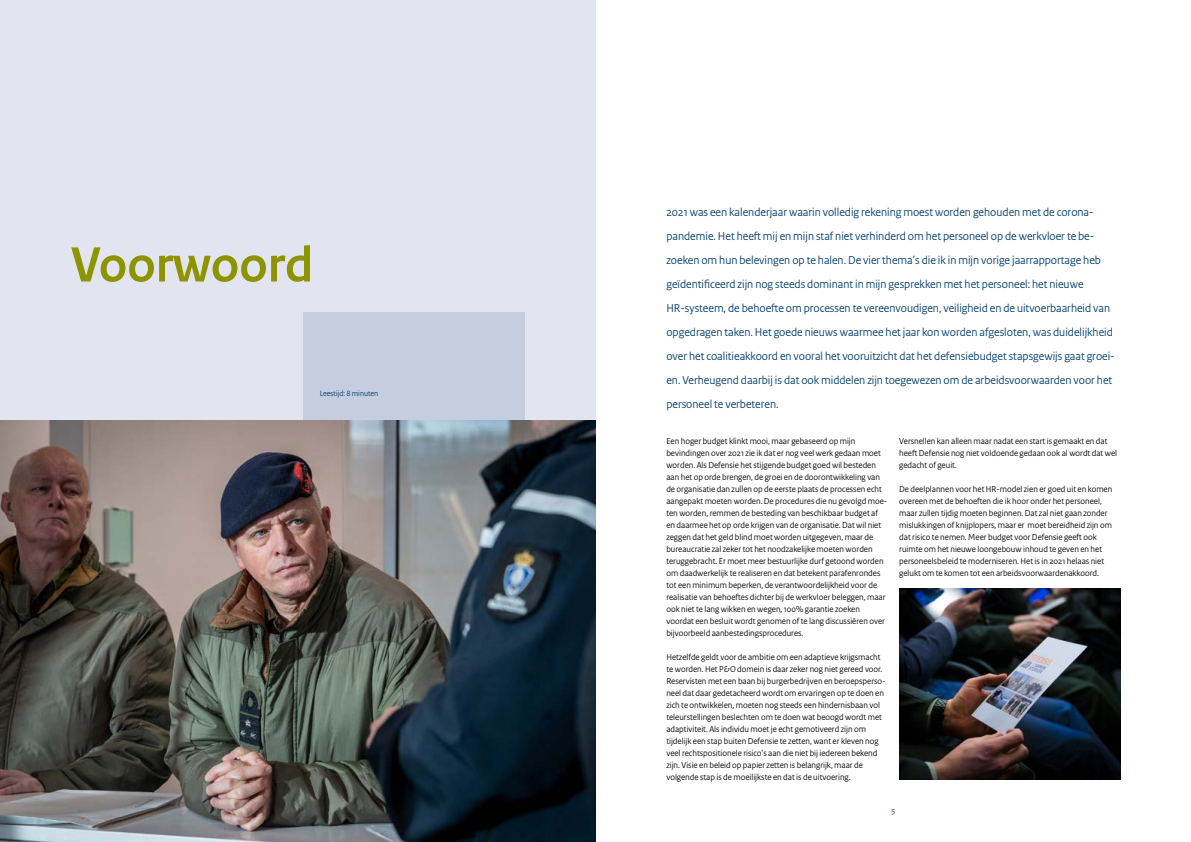
<style>
.page{position:relative;width:1191px;height:842px;background:#fff}
.page>*{position:absolute;margin:0;border:0;box-sizing:border-box;transform-origin:0 0}
.t1{font:700 52px "Rijksoverheid Sans Heading";color:#8e9300}
.t2{font:12px/24px "Rijksoverheid Sans Heading";color:#003d6a}
.t3{font:9px/12px "Rijksoverheid Sans Heading";color:#000}
.t4{font:8px "Rijksoverheid Sans Heading";color:#003d6a}
</style>
<div class="page">
<div style="left:0;top:0;width:595px;height:842px;background:#e2e5ef"></div>
<div style="left:303px;top:312px;width:221px;height:108px;background:#c5cdde"></div>
<img style="left:0;top:420px;width:595px;height:422px">
<img style="left:899px;top:588px;width:221px;height:192px">
<h1 class="t1" style="left:71px;top:235px;width:244px">Voorwoord</h1>
<p class="t4" style="left:320px;top:389px;width:60px">Leestijd: 8 minuten</p>
<p class="t2" style="left:666px;top:200px;width:450px">2021 was een kalenderjaar waarin volledig rekening moest worden gehouden met de corona&shy;pandemie. Het heeft mij en mijn staf niet verhinderd om het personeel op de werkvloer te be&shy;zoeken om hun belevingen op te halen. De vier thema’s die ik in mijn vorige jaarrapportage heb geïdentificeerd zijn nog steeds dominant in mijn gesprekken met het personeel: het nieuwe HR-systeem, de behoefte om processen te vereenvoudigen, veiligheid en de uitvoerbaarheid van opgedragen taken. Het goede nieuws waarmee het jaar kon worden afgesloten, was duidelijkheid over het coalitieakkoord en vooral het vooruitzicht dat het defensiebudget stapsgewijs gaat groei&shy;en. Verheugend daarbij is dat ook middelen zijn toegewezen om de arbeidsvoorwaarden voor het personeel te verbeteren.</p>
<p class="t3" style="left:666px;top:435px;width:222px">Een hoger budget klinkt mooi, maar gebaseerd op mijn bevindingen over 2021 zie ik dat er nog veel werk gedaan moet worden. Als Defensie het stijgende budget goed wil besteden aan het op orde brengen, de groei en de doorontwikkeling van de organisatie dan zullen op de eerste plaats de processen echt aangepakt moeten worden. De procedures die nu gevolgd moe&shy;ten worden, remmen de besteding van beschikbaar budget af en daarmee het op orde krijgen van de organisatie. Dat wil niet zeggen dat het geld blind moet worden uitgegeven, maar de bureaucratie zal zeker tot het noodzakelijke moeten worden teruggebracht. Er moet meer bestuurlijke durf getoond worden om daadwerkelijk te realiseren en dat betekent parafenrondes tot een minimum beperken, de verantwoordelijkheid voor de realisatie van behoeftes dichter bij de werkvloer beleggen, maar ook niet te lang wikken en wegen, 100% garantie zoeken voordat een besluit wordt genomen of te lang discussiëren over bijvoorbeeld aanbestedingsprocedures.</p>
<p class="t3" style="left:666px;top:651px;width:221px">Hetzelfde geldt voor de ambitie om een adaptieve krijgsmacht te worden. Het P&amp;O domein is daar zeker nog niet gereed voor.<br>Reservisten met een baan bij burgerbedrijven en beroepsperso&shy;neel dat daar gedetacheerd wordt om ervaringen op te doen en zich te ontwikkelen, moeten nog steeds een hindernisbaan vol teleurstellingen beslechten om te doen wat beoogd wordt met adaptiviteit. Als individu moet je echt gemotiveerd zijn om tijdelijk een stap buiten Defensie te zetten, want er kleven nog veel rechtspositionele risico’s aan die niet bij iedereen bekend zijn. Visie en beleid op papier zetten is belangrijk, maar de volgende stap is de moeilijkste en dat is de uitvoering.</p>
<p class="t3" style="left:899px;top:435px;width:219px">Versnellen kan alleen maar nadat een start is gemaakt en dat heeft Defensie nog niet voldoende gedaan ook al wordt dat wel gedacht of geuit.</p>
<p class="t3" style="left:899px;top:483px;width:214px">De deelplannen voor het HR-model zien er goed uit en komen overeen met de behoeften die ik hoor onder het personeel, maar zullen tijdig moeten beginnen. Dat zal niet gaan zonder mislukkingen of knijplopers, maar er moet bereidheid zijn om dat risico te nemen. Meer budget voor Defensie geeft ook ruimte om het nieuwe loongebouw inhoud te geven en het personeelsbeleid te moderniseren. Het is in 2021 helaas niet gelukt om te komen tot een arbeidsvoorwaardenakkoord.</p>
<p class="t4" style="left:891px;top:805px;width:5px">5</p>
</div>
